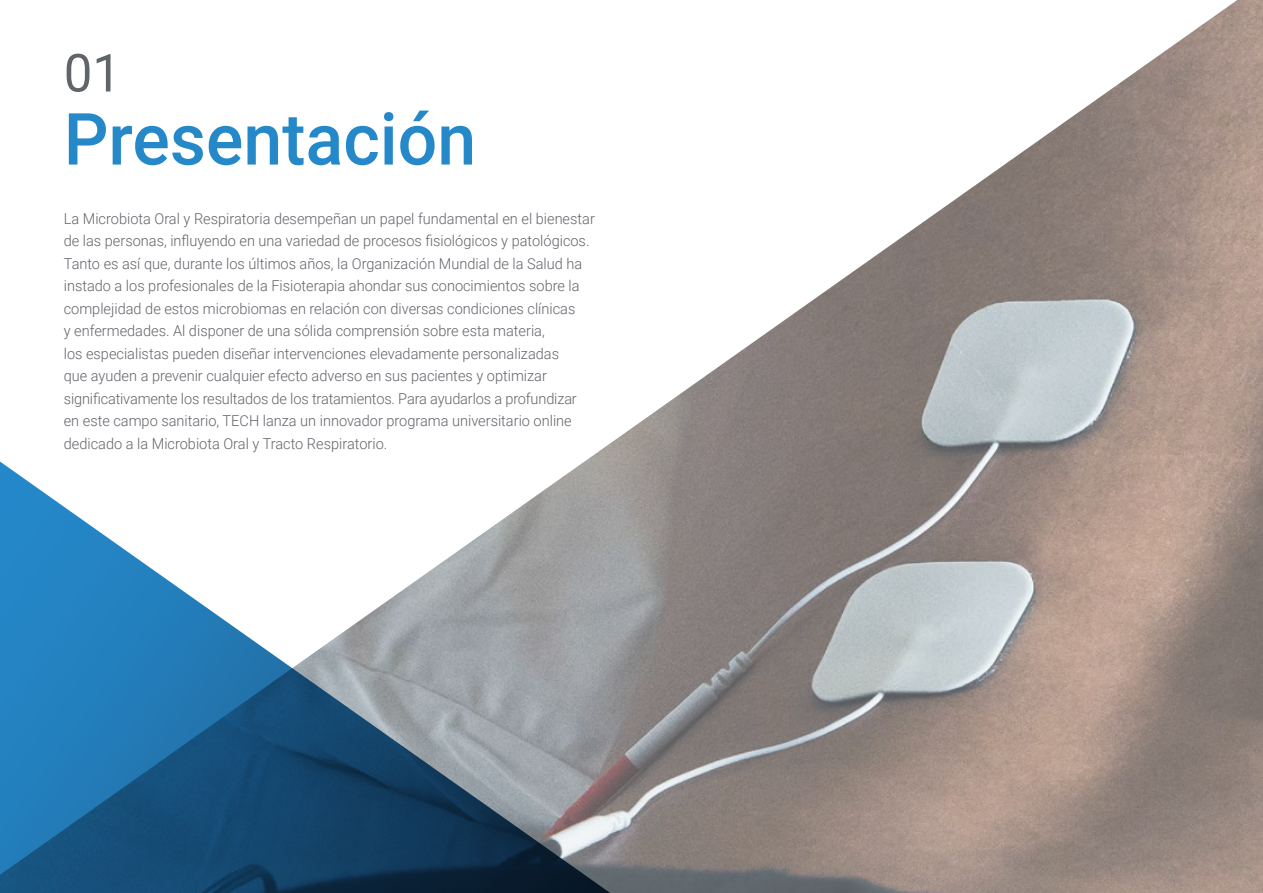
<style>
.page{position:relative;width:1263px;height:893px;background:#fff}
.page>*{position:absolute;margin:0;border:0;box-sizing:border-box;transform-origin:0 0}
.t1{font:500 72px "Roboto";color:#2488c9}
.t2{font:52.5px "Roboto";color:#61646a}
.t3{font:300 15px/22.5px "Roboto";color:#61646a}
</style>
<div class="page">
<img style="left:607px;top:0;width:656px;height:893px">
<svg style="left:0;top:446px;width:640px;height:447px"></svg>
<h2 class="t2" style="left:64px;top:36px;width:59px">01</h2>
<h1 class="t1" style="left:64px;top:89px;width:414px">Presentación</h1>
<p class="t3" style="left:64px;top:207px;width:533px">La Microbiota Oral y Respiratoria desempeñan un papel fundamental en el bienestar de las personas, influyendo en una variedad de procesos fisiológicos y patológicos.<br>Tanto es así que, durante los últimos años, la Organización Mundial de la Salud ha instado a los profesionales de la Fisioterapia ahondar sus conocimientos sobre la complejidad de estos microbiomas en relación con diversas condiciones clínicas<br>y enfermedades. Al disponer de una sólida comprensión sobre esta materia,<br>los especialistas pueden diseñar intervenciones elevadamente personalizadas<br>que ayuden a prevenir cualquier efecto adverso en sus pacientes y optimizar significativamente los resultados de los tratamientos. Para ayudarlos a profundizar en este campo sanitario, TECH lanza un innovador programa universitario online dedicado a la Microbiota Oral y Tracto Respiratorio.</p>
</div>
